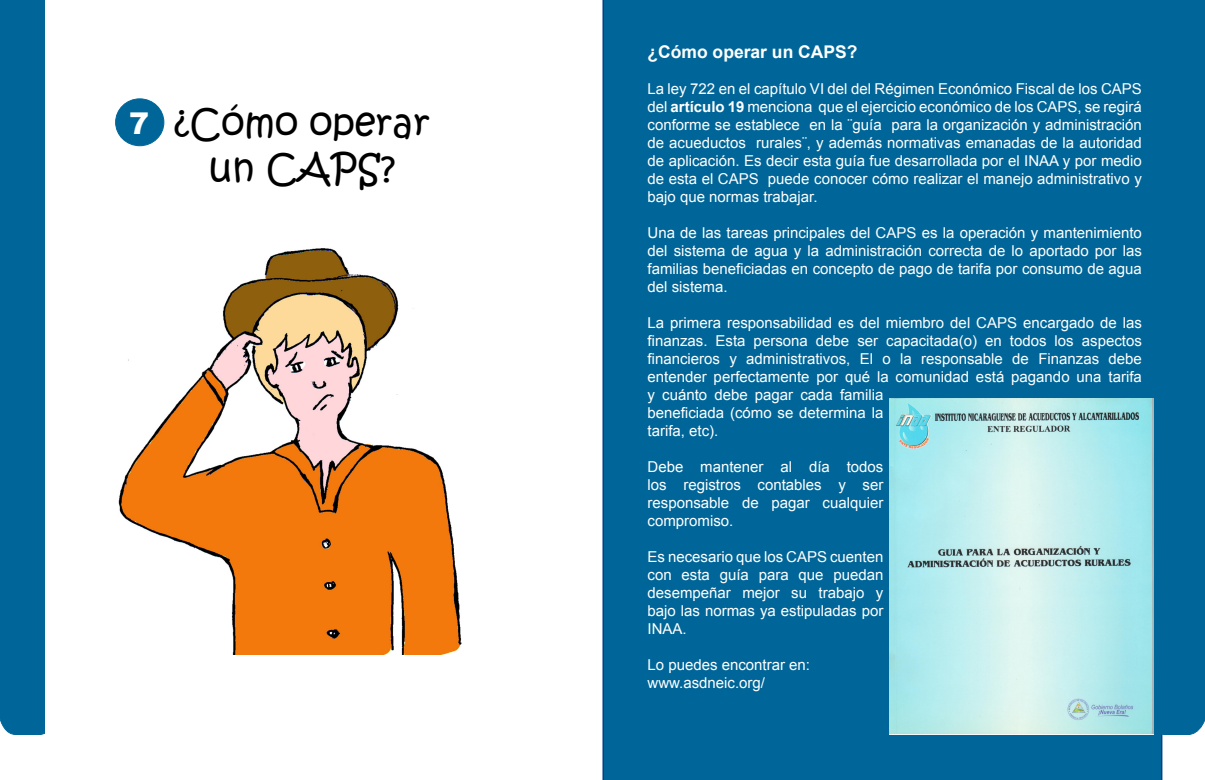
<style>
.page{position:relative;width:1205px;height:780px;background:#fff}
.page>*{position:absolute;margin:0;border:0;box-sizing:border-box;transform-origin:0 0}
.t1{font:37.5px/45px "Kristen ITC";color:#000;text-align:center}
.t2{font:900 30px "Arial";color:#fff}
.t3{font:700 17.5px "Arial";color:#fff}
.t4{font:15px/18px "Arial";color:#fff;text-align:justify}
.s1{font-weight:700}
</style>
<div class="page">
<div style="left:116px;top:99px;width:48px;height:47px;background:#069;border-radius:50%"></div>
<div style="left:115px;top:98px;width:49px;height:48px;border:1px solid #069;border-radius:50%"></div>
<img style="left:118px;top:248px;width:344px;height:406px">
<div style="left:0;top:0;width:45px;height:735px;background:#069"></div>
<div style="left:602px;top:0;width:560px;height:780px;background:#069"></div>
<div style="left:1144px;top:0;width:61px;height:735px;background:#069"></div>
<img style="left:889px;top:398px;width:264px;height:336px">
<h2 class="t2" style="left:129px;top:101px;width:22px">7</h2>
<h1 class="t1" style="left:174px;top:101px;width:257px">¿Cómo operar un CAPS?</h1>
<p class="t3" style="left:647px;top:40px;width:212px">¿Cómo operar un CAPS?</p>
<p class="t4" style="left:647px;top:80px;width:496px">La ley 722 en el capítulo VI del del Régimen Económico Fiscal de los CAPS del <span class="s1">artículo 19</span> menciona que el ejercicio económico de los CAPS, se regirá conforme se establece en la ¨guía para la organización y administración de acueductos rurales¨, y además normativas emanadas de la autoridad de aplicación. Es decir esta guía fue desarrollada por el INAA y por medio de esta el CAPS puede conocer cómo realizar el manejo administrativo y bajo que normas trabajar.</p>
<p class="t4" style="left:647px;top:224px;width:496px">Una de las tareas principales del CAPS es la operación y mantenimiento del sistema de agua y la administración correcta de lo aportado por las familias beneficiadas en concepto de pago de tarifa por consumo de agua del sistema.</p>
<p class="t4" style="left:647px;top:314px;width:496px;text-align:left">La primera responsabilidad es del miembro del CAPS encargado de las finanzas. Esta persona debe ser capacitada(o) en todos los aspectos financieros y administrativos, El o la responsable de Finanzas debe entender perfectamente por qué la comunidad está pagando una tarifa y cuánto debe pagar cada familia<br>beneficiada (cómo se determina la<br>tarifa, etc).</p>
<p class="t4" style="left:647px;top:458px;width:237px">Debe mantener al día todos los registros contables y ser responsable de pagar cualquier compromiso.</p>
<p class="t4" style="left:647px;top:548px;width:237px">Es necesario que los CAPS cuenten con esta guía para que puedan desempeñar mejor su trabajo y bajo las normas ya estipuladas por INAA.</p>
<p class="t4" style="left:647px;top:656px;width:164px">Lo puedes encontrar en: www.asdneic.org/</p>
</div>
